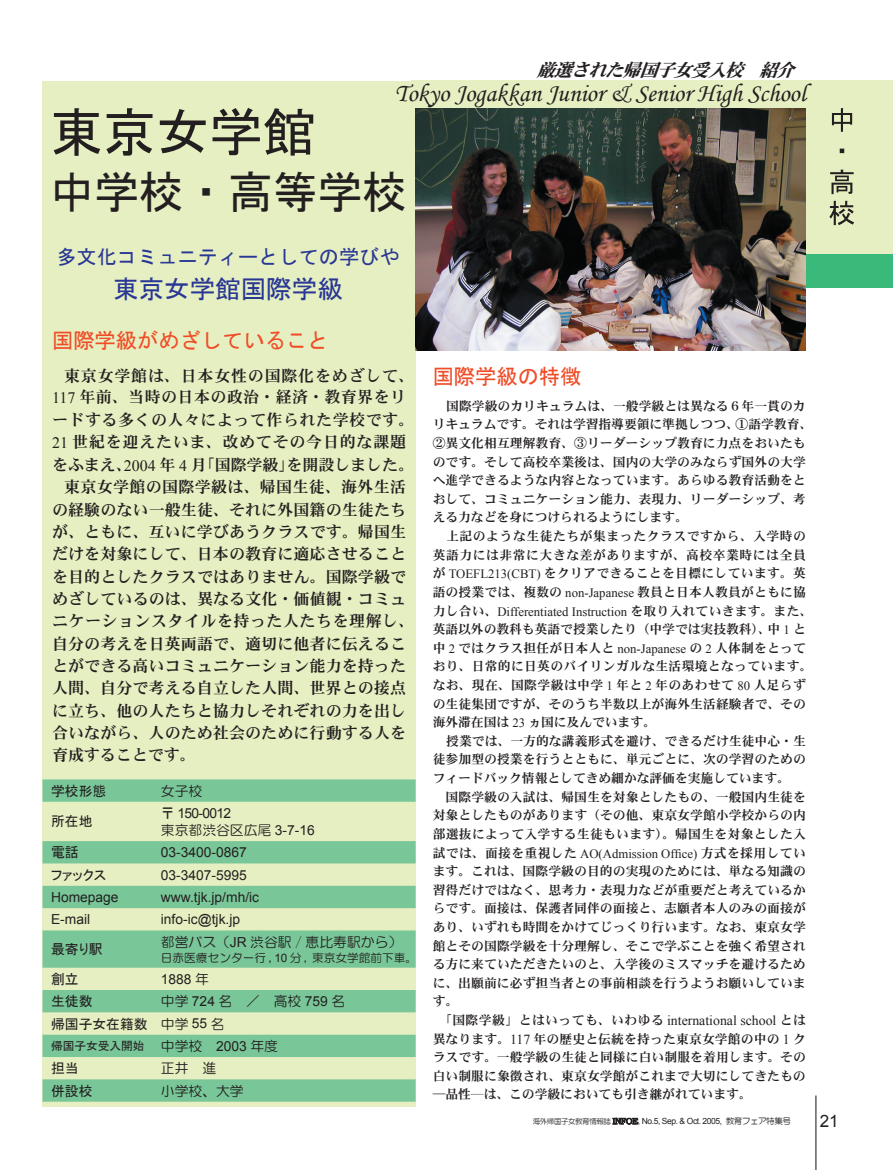
<style>
.page{position:relative;width:893px;height:1170px;background:#fff}
.page>*{position:absolute;margin:0;border:0;box-sizing:border-box;transform-origin:0 0}
.僲乕儅儖{font:53.1px "MS P Gothic";color:#231f20}
.僲乕儅儖-2{font:44.7px "MS P Gothic";color:#231f20}
.僲乕儅儖-3{font:25.5px "Monotype Corsiva";color:#231f20}
.t1{font:25.5px "MS Gothic";color:#293795}
.t2{font:21.3px "MS Gothic";color:#f04c27}
.t3{font:21.3px "MS P Gothic";color:#f04c27}
.t4{font:20.25px "MS Gothic";color:#293795}
.僲乕儅儖-4{font:italic 18px "FG Heisei Mincho W9";color:#231f20}
.t5{font:16.95px "Arial";color:#231f20}
.t6{font:15.9px/22.4px "FG Heisei Mincho W7";letter-spacing:.01em;color:#231f20}
.t7{font:15.9px/21.3px "FG Heisei Mincho W7";letter-spacing:.055em;color:#231f20}
.t8{font:15.9px/21.3px "FG Heisei Mincho W7";letter-spacing:.035em;color:#231f20}
.僲乕儅儖-5{font:13.8px "Arial";color:#231f20}
.僲乕儅儖-6{font:13.8px "Ricoh HG Round Gothic Medium";color:#231f20}
.t9{font:13.8px "MS P Gothic";color:#231f20}
.t10{font:12.75px/18.6px "FG Heisei Mincho W7";letter-spacing:.01em;color:#231f20;text-align:justify}
.t11{font:12.75px/18.6px "FG Heisei Mincho W7";letter-spacing:.03em;color:#231f20}
.t12{font:11.7px "Ricoh HG Round Gothic Medium";color:#231f20}
.t13{font:11.7px "MS P Gothic";color:#231f20}
.t14{font:8.55px "Arial";letter-spacing:-.05em;color:#231f20}
.s1{font-family:"Times New Roman"}
.s2{font-family:"Ricoh HG Round Gothic Medium"}
.s3{font-family:"Arial"}
.s4{font-family:"Times New Roman";font-size:13.8px}
.s5{font-family:"Koz Min Std"}
.s6{font-family:"Ricoh HG Round Gothic Medium";font-size:7.5px}
.s7{font-family:"Bookman Old Style"}
</style>
<div class="page">
<svg style="left:612px;top:1117px;width:27px;height:7px"></svg>
<hr style="left:815px;top:1095px;width:1px;height:74px;background:#231f20">
<div style="left:411px;top:81px;width:399px;height:37px;background:#e6efc1"></div>
<div style="left:806px;top:254px;width:87px;height:34px;background:#39b97a"></div>
<div style="left:43px;top:81px;width:373px;height:1025px;background:#e6efc1"></div>
<div style="left:806px;top:81px;width:87px;height:173px;background:#e6efc1"></div>
<svg style="left:43px;top:779px;width:373px;height:322px;fill:#79c798"></svg>
<svg style="left:829px;top:108px;width:25px;height:117px"></svg>
<img style="left:416px;top:109px;width:390px;height:242px">
<p class="僲乕儅儖-4" style="left:536px;top:61px;width:265px">厳選された帰国子女受入校　紹介</p>
<p class="僲乕儅儖-3" style="left:395px;top:78px;width:413px">Tokyo Jogakkan Junior &amp; Senior High School</p>
<p class="僲乕儅儖" style="left:50px;top:105px;width:267px">東京女学館</p>
<p class="僲乕儅儖-2" style="left:50px;top:169px;width:359px">中学校・高等学校</p>
<p class="t4" style="left:56px;top:246px;width:345px">多文化コミュニティーとしての学びや</p>
<p class="t1" style="left:113px;top:276px;width:231px">東京女学館国際学級</p>
<p class="t2" style="left:52px;top:330px;width:278px">国際学級がめざしていること</p>
<p class="t7" style="left:52px;top:364px;width:364px;text-indent:12px">東京女学館は、日本女性の国際化をめざして、<br><span class="s1">117</span> 年前、当時の日本の政治・経済・教育界をリ</p>
<p class="t8" style="left:52px;top:409px;width:363px">ードする多くの人々によって作られた学校です。<br><span class="s1">21</span> 世紀を迎えたいま、改めてその今日的な課題</p>
<p class="t6" style="left:52px;top:453px;width:363px">をふまえ、<span class="s1">2004</span> 年 <span class="s1">4</span> 月「国際学級」を開設しました。</p>
<p class="t6" style="left:52px;top:476px;width:363px;text-indent:12px">東京女学館の国際学級は、帰国生徒、海外生活の経験のない一般生徒、それに外国籍の生徒たちが、ともに、互いに学びあうクラスです。帰国生だけを対象にして、日本の教育に適応させることを目的としたクラスではありません。国際学級でめざしているのは、異なる文化・価値観・コミュニケーションスタイルを持った人たちを理解し、自分の考えを日英両語で、適切に他者に伝えることができる高いコミュニケーション能力を持った人間、自分で考える自立した人間、世界との接点に立ち、他の人たちと協力しそれぞれの力を出し合いながら、人のため社会のために行動する人を育成することです。</p>
<p class="t9" style="left:51px;top:783px;width:57px">学校形態</p>
<p class="僲乕儅儖-6" style="left:161px;top:783px;width:43px">女子校</p>
<p class="t9" style="left:51px;top:814px;width:43px">所在地</p>
<p class="僲乕儅儖-5" style="left:161px;top:804px;width:72px"><span class="s2">〒</span> 150-0012</p>
<p class="僲乕儅儖-6" style="left:161px;top:823px;width:155px">東京都渋谷区広尾 <span class="s3">3-7-16</span></p>
<p class="t9" style="left:51px;top:845px;width:29px">電話</p>
<p class="僲乕儅儖-5" style="left:161px;top:843px;width:88px">03-3400-0867</p>
<p class="t9" style="left:51px;top:867px;width:57px">ファックス</p>
<p class="僲乕儅儖-5" style="left:161px;top:865px;width:88px">03-3407-5995</p>
<p class="僲乕儅儖-5" style="left:51px;top:887px;width:69px">Homepage</p>
<p class="僲乕儅儖-5" style="left:161px;top:887px;width:100px">www.tjk.jp/mh/ic</p>
<p class="僲乕儅儖-5" style="left:51px;top:910px;width:41px">E-mail</p>
<p class="僲乕儅儖-5" style="left:161px;top:910px;width:81px">info-ic@tjk.jp</p>
<p class="t9" style="left:51px;top:942px;width:53px">最寄り駅</p>
<p class="僲乕儅儖-6" style="left:161px;top:934px;width:243px">都営バス（<span class="s3">JR</span> 渋谷駅 / 恵比寿駅から）</p>
<p class="t12" style="left:161px;top:951px;width:258px">日赤医療センター行 ,<span class="s3">10</span> 分 , 東京女学館前下車。</p>
<p class="t9" style="left:51px;top:971px;width:29px">創立</p>
<p class="僲乕儅儖-5" style="left:161px;top:969px;width:50px">1888 <span class="s2">年</span></p>
<p class="t9" style="left:51px;top:994px;width:43px">生徒数</p>
<p class="僲乕儅儖-6" style="left:161px;top:994px;width:186px">中学 <span class="s3">724</span> 名　／　高校 <span class="s3">759</span> 名</p>
<p class="t9" style="left:51px;top:1016px;width:98px">帰国子女在籍数</p>
<p class="僲乕儅儖-6" style="left:161px;top:1016px;width:65px">中学 <span class="s3">55</span> 名</p>
<p class="t13" style="left:51px;top:1039px;width:95px">帰国子女受入開始</p>
<p class="僲乕儅儖-6" style="left:161px;top:1038px;width:119px">中学校　<span class="s3">2003</span> 年度</p>
<p class="t9" style="left:51px;top:1061px;width:29px">担当</p>
<p class="僲乕儅儖-6" style="left:161px;top:1061px;width:57px">正井　進</p>
<p class="t9" style="left:51px;top:1083px;width:43px">併設校</p>
<p class="僲乕儅儖-6" style="left:161px;top:1083px;width:84px">小学校、大学</p>
<p class="t3" style="left:433px;top:365px;width:150px">国際学級の特徴</p>
<p class="t10" style="left:433px;top:396px;width:381px;text-align:left;text-indent:14px">国際学級のカリキュラムは、一般学級とは異なる６年一貫のカリキュラムです。それは学習指導要領に準拠しつつ、①語学教育、<br>②異文化相互理解教育、③リーダーシップ教育に力点をおいたものです。そして高校卒業後は、国内の大学のみならず国外の大学へ進学できるような内容となっています。あらゆる教育活動をとおして、コミュニケーション能力、表現力、リーダーシップ、考える力などを身につけられるようにします。</p>
<p class="t11" style="left:433px;top:526px;width:381px;text-indent:14px">上記のような生徒たちが集まったクラスですから、入学時の英語力には非常に大きな差がありますが、高校卒業時には全員が <span class="s1">TOEFL213(CBT)</span> をクリアできることを目標にしています。英語の授業では、複数の <span class="s1">non-Japanese</span> 教員と日本人教員がともに協力し合い、<span class="s1">Differentiated Instruction</span> を取り入れていきます。また、英語以外の教科も英語で授業したり（中学では実技教科）、中 <span class="s1">1</span> と中 <span class="s1">2</span> ではクラス担任が日本人と <span class="s1">non-Japanese</span> の <span class="s1">2</span> 人体制をとっており、日常的に日英のバイリンガルな生活環境となっています。なお、現在、国際学級は中学 <span class="s1">1</span> 年と <span class="s1">2</span> 年のあわせて <span class="s1">80</span> 人足らずの生徒集団ですが、そのうち半数以上が海外生活経験者で、その海外滞在国は <span class="s1">23</span> ヵ国に及んでいます。</p>
<p class="t10" style="left:433px;top:731px;width:375px;text-indent:14px">授業では、一方的な講義形式を避け、できるだけ生徒中心・生徒参加型の授業を行うとともに、単元ごとに、次の学習のためのフィードバック情報としてきめ細かな評価を実施しています。</p>
<p class="t10" style="left:433px;top:787px;width:375px">　国際学級の入試は、帰国生を対象としたもの、一般国内生徒を対象としたものがあります（その他、東京女学館小学校からの内部選抜によって入学する生徒もいます）。帰国生を対象とした入試では、面接を重視した <span class="s1">AO(Admission Office)</span> 方式を採用しています。これは、国際学級の目的の実現のためには、単なる知識の習得だけではなく、思考力・表現力などが重要だと考えているからです。面接は、保護者同伴の面接と、志願者本人のみの面接があり、いずれも時間をかけてじっくり行います。なお、東京女学館とその国際学級を十分理解し、そこで学ぶことを強く希望される方に来ていただきたいのと、入学後のミスマッチを避けるために、出願前に必ず担当者との事前相談を行うようお願いしています。</p>
<p class="t10" style="left:433px;top:1010px;width:375px">　「国際学級」とはいっても、いわゆる <span class="s4">international school</span> とは異なります。<span class="s4">117</span> 年の歴史と伝統を持った東京女学館の中の <span class="s4">1</span> クラスです。一般学級の生徒と同様に白い制服を着用します。その白い制服に象徴され、東京女学館がこれまで大切にしてきたもの―品性<span class="s5">―</span>は、この学級においても引き継がれています。</p>
<p class="t14" style="left:533px;top:1115px;width:260px"><span class="s6">海外帰国子女教育情報誌</span> <span class="s7">INFOE</span>, No.5, Sep. &amp; Oct. 2005, <span class="s2">教育フェア特集号</span></p>
<p class="t5" style="left:820px;top:1110px;width:20px">21</p>
</div>
